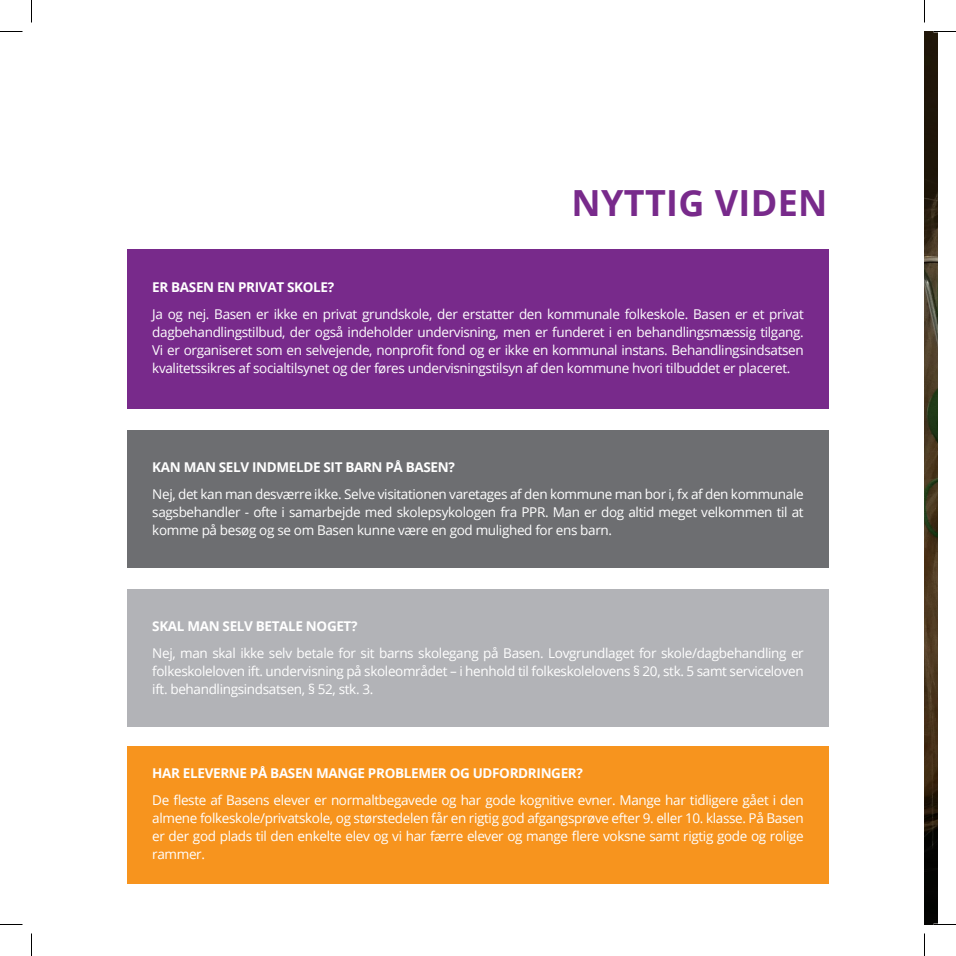
<style>
.page{position:relative;width:956px;height:956px;background:#fff}
.page>*{position:absolute;margin:0;border:0;box-sizing:border-box;transform-origin:0 0}
.t1{font:700 36px "Open Sans";letter-spacing:.01em;color:#782a8b}
.t2{font:13.5px/18px "Open Sans";letter-spacing:-.025em;color:#fff;text-align:justify}
.t3{font:700 13.5px "Open Sans";letter-spacing:-.025em;color:#fff}
</style>
<div class="page">
<img style="left:924px;top:32px;width:13px;height:892px">
<div style="left:127px;top:249px;width:702px;height:159px;background:#782a8b"></div>
<div style="left:127px;top:430px;width:702px;height:138px;background:#6d6e71"></div>
<div style="left:127px;top:589px;width:702px;height:138px;background:#b2b3b7"></div>
<div style="left:127px;top:746px;width:702px;height:138px;background:#f7941e"></div>
<hr style="left:933px;top:923px;width:23px;height:2px;background:#fff">
<svg style="left:0;top:31px;width:22px;height:1px"></svg>
<svg style="left:933px;top:31px;width:23px;height:1px"></svg>
<svg style="left:0;top:924px;width:22px;height:1px"></svg>
<svg style="left:933px;top:924px;width:23px;height:1px"></svg>
<svg style="left:31px;top:0;width:1px;height:23px"></svg>
<svg style="left:31px;top:933px;width:1px;height:23px"></svg>
<svg style="left:924px;top:0;width:1px;height:23px"></svg>
<svg style="left:924px;top:933px;width:1px;height:23px"></svg>
<p class="t1" style="left:571px;top:178px;width:258px">NYTTIG VIDEN</p>
<p class="t3" style="left:152px;top:278px;width:183px">ER BASEN EN PRIVAT SKOLE?</p>
<p class="t2" style="left:152px;top:305px;width:653px">Ja og nej. Basen er ikke en privat grundskole, der erstatter den kommunale folkeskole. Basen er et privat dagbehandlingstilbud, der også indeholder undervisning, men er funderet i en behandlingsmæssig tilgang.<br>Vi er organiseret som en selvejende, nonprofit fond og er ikke en kommunal instans. Behandlingsindsatsen kvalitetssikres af socialtilsynet og der føres undervisningstilsyn af den kommune hvori tilbuddet er placeret.</p>
<p class="t3" style="left:152px;top:457px;width:304px">KAN MAN SELV INDMELDE SIT BARN PÅ BASEN?</p>
<p class="t2" style="left:152px;top:484px;width:653px">Nej, det kan man desværre ikke. Selve visitationen varetages af den kommune man bor i, fx af den kommunale sagsbehandler - ofte i samarbejde med skolepsykologen fra PPR. Man er dog altid meget velkommen til at komme på besøg og se om Basen kunne være en god mulighed for ens barn.</p>
<p class="t3" style="left:152px;top:617px;width:207px">SKAL MAN SELV BETALE NOGET?</p>
<p class="t2" style="left:152px;top:644px;width:653px">Nej, man skal ikke selv betale for sit barns skolegang på Basen. Lovgrundlaget for skole/dagbehandling er folkeskoleloven ift. undervisning på skoleområdet – i henhold til folkeskolelovens § 20, stk. 5 samt serviceloven ift. behandlingsindsatsen, § 52, stk. 3.</p>
<p class="t3" style="left:152px;top:764px;width:432px">HAR ELEVERNE PÅ BASEN MANGE PROBLEMER OG UDFORDRINGER?</p>
<p class="t2" style="left:152px;top:791px;width:653px">De fleste af Basens elever er normaltbegavede og har gode kognitive evner. Mange har tidligere gået i den almene folkeskole/privatskole, og størstedelen får en rigtig god afgangsprøve efter 9. eller 10. klasse. På Basen er der god plads til den enkelte elev og vi har færre elever og mange flere voksne samt rigtig gode og rolige rammer.</p>
</div>
